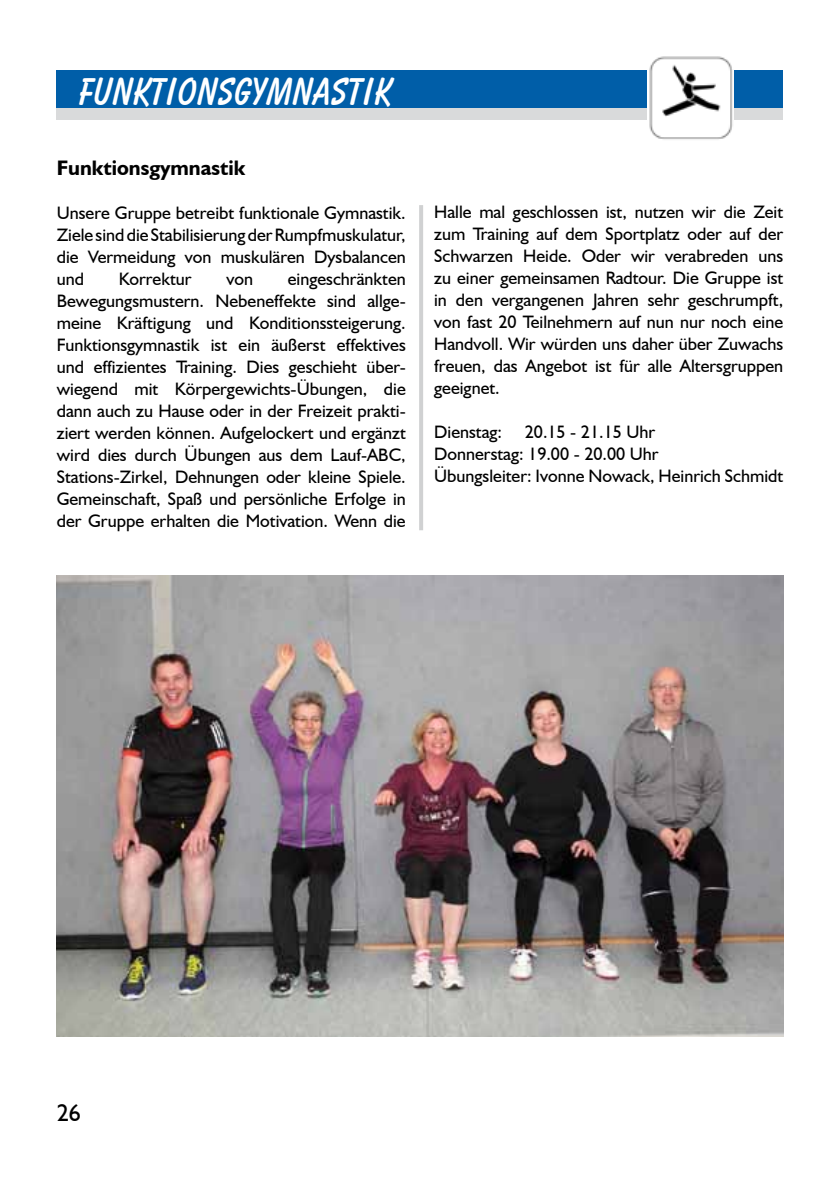
<style>
.page{position:relative;width:840px;height:1191px;background:#fff}
.page>*{position:absolute;margin:0;border:0;box-sizing:border-box;transform-origin:0 0}
.t1{font:700 40px "Balloon BT";color:#fff}
.t2{font:24px "Humanist 521 BT";color:#000}
.t3{font:700 21px "Humanist 521 BT";color:#000}
.t4{font:18px/22px "Humanist 521 BT";color:#000;text-align:justify}
</style>
<div class="page">
<div style="left:57px;top:70px;width:725px;height:40px;background:#005ea8"></div>
<div style="left:57px;top:108px;width:725px;height:12px;background:#d9dadb"></div>
<img style="left:647px;top:56px;width:86px;height:84px">
<img style="left:57px;top:575px;width:725px;height:461px">
<hr style="left:419px;top:205px;width:4px;height:325px;background:#d0d1d2">
<h1 class="t1" style="left:79px;top:68px;width:314px">FUNKTIONSGYMNASTIK</h1>
<p class="t3" style="left:57px;top:154px;width:190px">Funktionsgymnastik</p>
<p class="t4" style="left:57px;top:201px;width:350px">Unsere Gruppe betreibt funktionale Gymnastik.<br>Ziele sind die Stabilisierung der Rumpfmuskulatur, die Vermeidung von muskulären Dysbalancen und</p>
<p class="t4" style="left:57px;top:267px;width:350px;text-indent:231px">eingeschränkten Bewegungsmustern. Nebeneffekte sind allge&shy;meine Kräftigung und Konditionssteigerung.<br>Funktionsgymnastik ist ein äußerst effektives und effizientes Training. Dies geschieht über&shy;wiegend mit Körpergewichts-Übungen, die dann auch zu Hause oder in der Freizeit prakti&shy;ziert werden können. Aufgelockert und ergänzt wird dies durch Übungen aus dem Lauf-ABC, Stations-Zirkel, Dehnungen oder kleine Spiele.<br>Gemeinschaft, Spaß und persönliche Erfolge in der Gruppe erhalten die Motivation. Wenn die</p>
<p class="t4" style="left:119px;top:267px;width:74px">Korrektur</p>
<p class="t4" style="left:226px;top:267px;width:28px">von</p>
<p class="t4" style="left:434px;top:200px;width:350px">Halle mal geschlossen ist, nutzen wir die Zeit zum Training auf dem Sportplatz oder auf der Schwarzen Heide. Oder wir verabreden uns zu einer gemeinsamen Radtour. Die Gruppe ist in den vergangenen Jahren sehr geschrumpft, von fast 20 Teilnehmern auf nun nur noch eine Handvoll. Wir würden uns daher über Zuwachs freuen, das Angebot ist für alle Altersgruppen geeignet.</p>
<p class="t4" style="left:434px;top:420px;width:69px">Dienstag:</p>
<p class="t4" style="left:434px;top:420px;width:350px;text-align:left;text-indent:91px">20.15 - 21.15 Uhr<br>Donnerstag: 19.00 - 20.00 Uhr<br>Übungsleiter: Ivonne Nowack, Heinrich Schmidt</p>
<h2 class="t2" style="left:57px;top:1098px;width:26px">26</h2>
</div>
